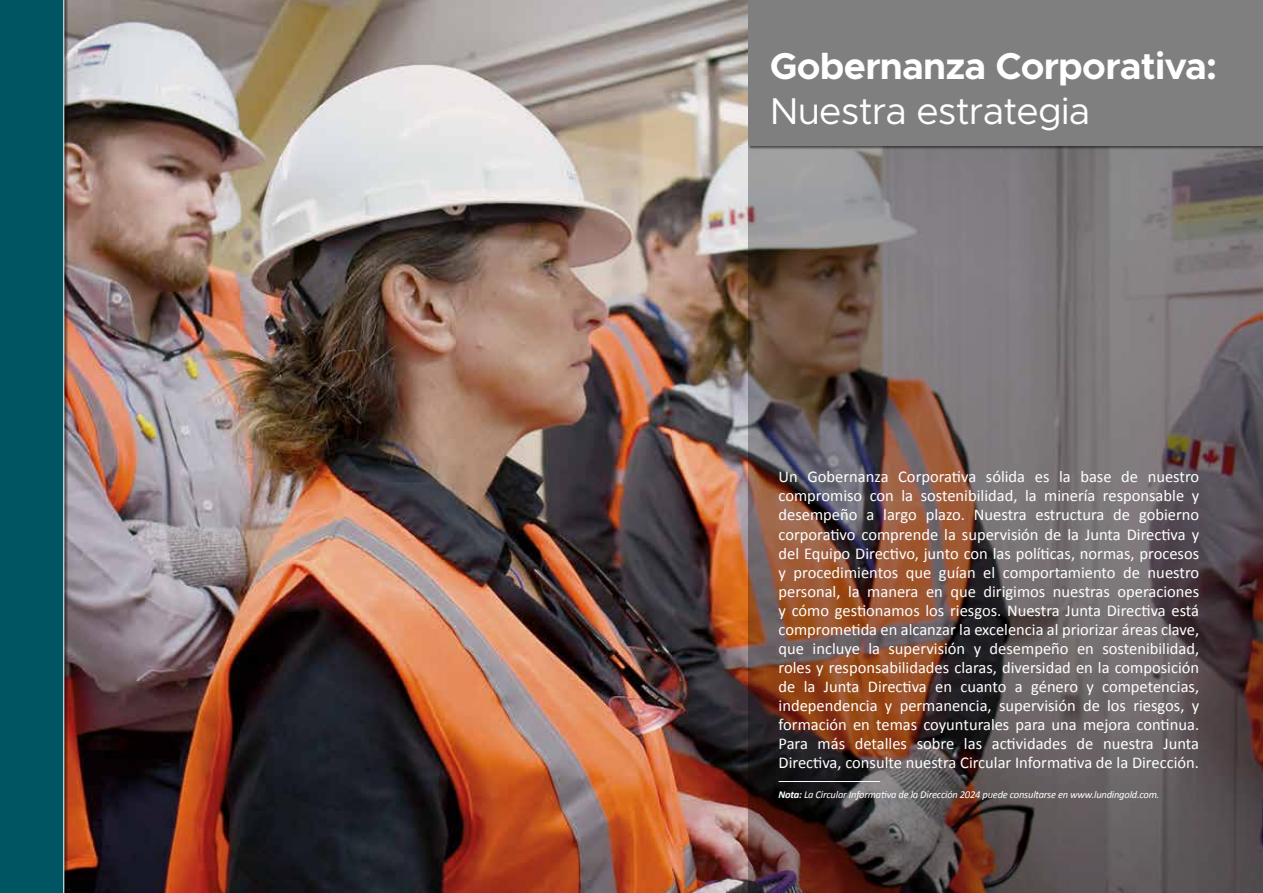
<style>
.page{position:relative;width:1263px;height:893px;background:#fff}
.page>*{position:absolute;margin:0;border:0;box-sizing:border-box;transform-origin:0 0}
.t1{font:700 37.5px "Metropolis";letter-spacing:-.02em;color:#fff}
.t2{font:37.5px "Metropolis";letter-spacing:-.02em;color:#fff}
.t3{font:16.5px/19px "Calibri";color:#fff;text-align:justify}
.t4{font:italic 10.5px "Calibri";letter-spacing:-.02em;color:#fff}
.s1{font-weight:700}
</style>
<div class="page">
<img style="left:68px;top:0;width:1195px;height:893px">
<img style="left:748px;top:149px;width:514px;height:744px">
<div style="left:748px;top:0;width:515px;height:149px;background:#000;opacity:.5"></div>
<div style="left:748px;top:0;width:515px;height:146px;background:#7f7f80"></div>
<div style="left:0;top:0;width:68px;height:893px;background:#000;opacity:.5"></div>
<div style="left:0;top:0;width:64px;height:893px;background:#005562"></div>
<hr style="left:778px;top:781px;width:102px;height:1px;background:#fff">
<h1 class="t1" style="left:770px;top:42px;width:449px">Gobernanza Corporativa:</h1>
<h1 class="t2" style="left:770px;top:87px;width:322px">Nuestra estrategia</h1>
<p class="t3" style="left:778px;top:467px;width:422px">Un Gobernanza Corporativa sólida es la base de nuestro compromiso con la sostenibilidad, la minería responsable y desempeño a largo plazo. Nuestra estructura de gobierno corporativo comprende la supervisión de la Junta Directiva y del Equipo Directivo, junto con las políticas, normas, procesos y procedimientos que guían el comportamiento de nuestro personal, la manera en que dirigimos nuestras operaciones y cómo gestionamos los riesgos. Nuestra Junta Directiva está comprometida en alcanzar la excelencia al priorizar áreas clave, que incluye la supervisión y desempeño en sostenibilidad, roles y responsabilidades claras, diversidad en la composición de la Junta Directiva en cuanto a género y competencias, independencia y permanencia, supervisión de los riesgos, y formación en temas coyunturales para una mejora continua.<br>Para más detalles sobre las actividades de nuestra Junta Directiva, consulte nuestra Circular Informativa de la Dirección.</p>
<p class="t4" style="left:778px;top:788px;width:382px"><span class="s1">Nota:</span> La Circular Informativa de la Dirección 2024 puede consultarse en www.lundingold.com.</p>
</div>
